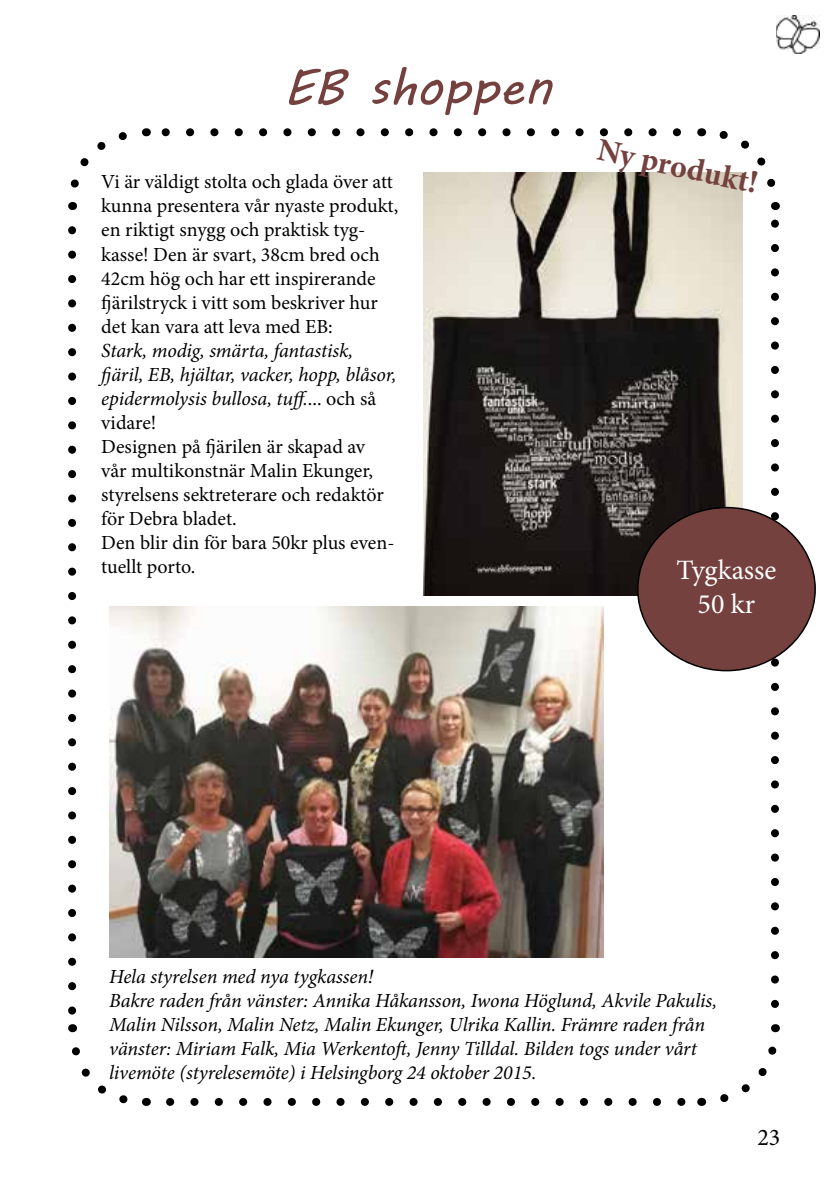
<style>
.page{position:relative;width:840px;height:1191px;background:#fff}
.page>*{position:absolute;margin:0;border:0;box-sizing:border-box;transform-origin:0 0}
.t1{font:50px "MV Boli";color:#74413e}
.t2{font:700 32px "Minion Pro";color:#74413e}
.t3{font:28px/33.6px "Minion Pro";color:#fff;text-align:center}
.t4{font:24px "Minion Pro";color:#000}
.t5{font:20px/24px "Minion Pro";color:#000}
.t6{font:italic 20px/24px "Minion Pro";letter-spacing:-.01em;color:#000}
.s1{font-style:italic}
</style>
<div class="page">
<svg style="left:68px;top:230px;width:8px;height:785px"></svg>
<svg style="left:170px;top:1098px;width:516px;height:8px"></svg>
<svg style="left:770px;top:219px;width:8px;height:785px"></svg>
<svg style="left:161px;top:128px;width:515px;height:8px"></svg>
<svg style="left:68px;top:132px;width:59px;height:78px"></svg>
<svg style="left:72px;top:1047px;width:75px;height:59px"></svg>
<svg style="left:720px;top:1024px;width:60px;height:79px"></svg>
<svg style="left:700px;top:128px;width:76px;height:65px"></svg>
<img style="left:423px;top:173px;width:319px;height:422px">
<div style="left:637px;top:507px;width:177px;height:163px;background:#74413e;border-radius:50%"></div>
<img style="left:109px;top:607px;width:494px;height:350px">
<img style="left:776px;top:16px;width:42px;height:37px">
<h1 class="t1" style="left:283px;top:52px;width:270px">EB shoppen</h1>
<p class="t5" style="left:101px;top:170px;width:298px">Vi är väldigt stolta och glada över att kunna presentera vår nyaste produkt, en riktigt snygg och praktisk tyg&shy;kasse! Den är svart, 38cm bred och 42cm hög och har ett inspirerande fjärilstryck i vitt som beskriver hur det kan vara att leva med EB:</p>
<p class="t5" style="left:101px;top:338px;width:296px"><span class="s1">Stark, modig, smärta, fantastisk, fjäril, EB, hjältar, vacker, hopp, blåsor, epidermolysis bullosa, tuff.</span>... och så vidare!<br>Designen på fjärilen är skapad av<br>vår multikonstnär Malin Ekunger, styrelsens sektreterare och redaktör för Debra bladet.<br>Den blir din för bara 50kr plus even&shy;tuellt porto.</p>
<h2 class="t2" style="left:602px;top:127px;width:165px;rotate:12deg">Ny produkt!</h2>
<h3 class="t3" style="left:676px;top:554px;width:102px">Tygkasse<br>50 kr</h3>
<p class="t6" style="left:109px;top:964px;width:609px">Hela styrelsen med nya tygkassen!<br>Bakre raden från vänster: Annika Håkansson, Iwona Höglund, Akvile Pakulis, Malin Nilsson, Malin Netz, Malin Ekunger, Ulrika Kallin. Främre raden från vänster: Miriam Falk, Mia Werkentoft, Jenny Tilldal. Bilden togs under vårt livemöte (styrelesemöte) i Helsingborg 24 oktober 2015.</p>
<p class="t4" style="left:756px;top:1120px;width:25px">23</p>
</div>
